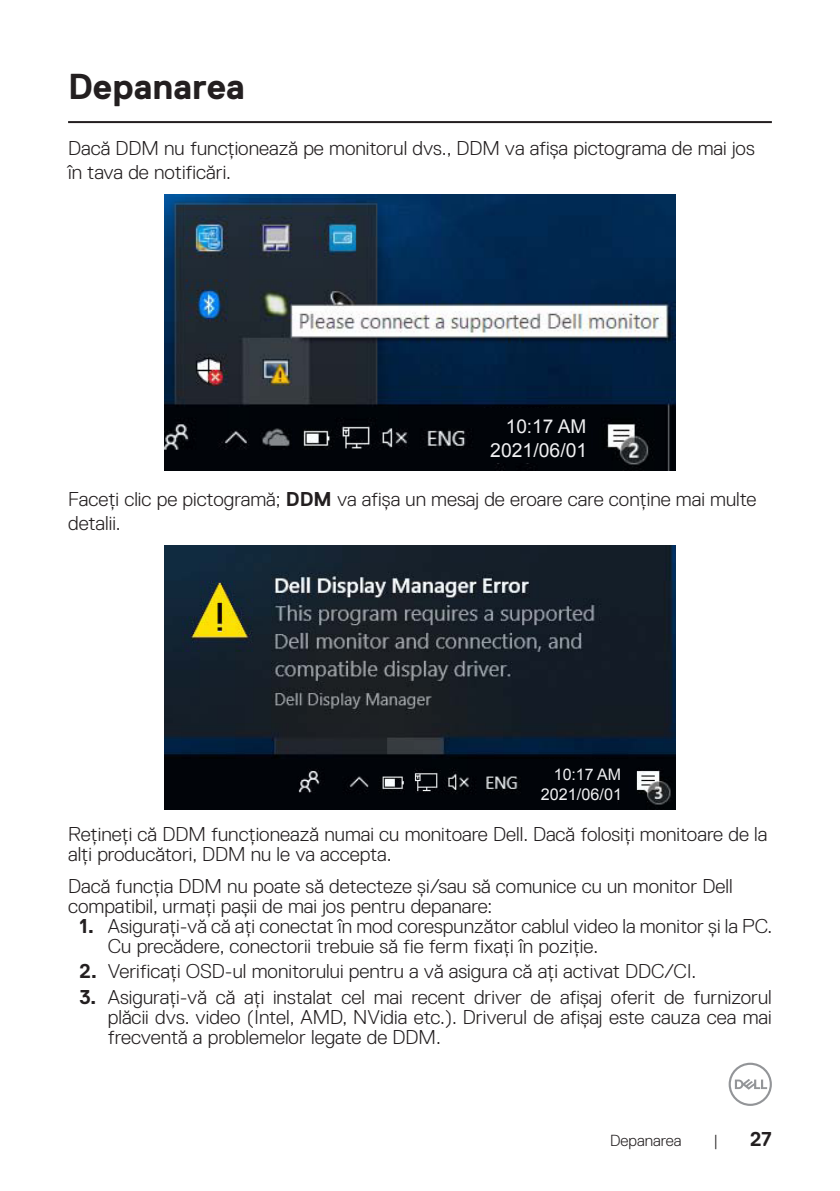
<style>
.page{position:relative;width:840px;height:1191px;background:#fff}
.page>*{position:absolute;margin:0;border:0;box-sizing:border-box;transform-origin:0 0}
.Head_1{font:700 36px "Dell Replica";color:#231f20}
.Paragraph{font:300 20px/20px "Dell Replica";color:#231f20}
.t1{font:700 20px "Dell Replica";color:#231f20}
.t2{font:19.4px "Arial";color:#f0f0f2}
.t3{font:19px "Arial";color:#f0f0f2}
.t4{font:16.2px "Arial";color:#f0f0f2}
.t5{font:300 16px "Dell Replica";color:#231f20}
.t6{font:16px "Arial";color:#f0f0f2}
.s1{font-weight:700}
</style>
<div class="page">
<svg style="left:728px;top:1062px;width:43px;height:44px"></svg>
<hr style="left:68px;top:121px;width:703px;height:2px;background:#231f20">
<img style="left:164px;top:194px;width:511px;height:276px">
<div style="left:475px;top:409px;width:104px;height:54px;background:#010409"></div>
<img style="left:164px;top:545px;width:511px;height:265px">
<div style="left:526px;top:759px;width:89px;height:47px;background:#010409"></div>
<p class="Head_1" style="left:68px;top:66px;width:178px">Depanarea</p>
<p class="Paragraph" style="left:68px;top:136px;width:687px;line-height:24px">Dacă DDM nu funcţionează pe monitorul dvs., DDM va afişa pictograma de mai jos în tava de notificări.</p>
<p class="t3" style="left:505px;top:413px;width:82px">10:17 AM</p>
<p class="t2" style="left:490px;top:437px;width:98px">2021/06/01</p>
<p class="Paragraph" style="left:68px;top:487px;width:689px;line-height:24px">Faceţi clic pe pictogramă; <span class="s1">DDM</span> va afişa un mesaj de eroare care conţine mai multe detalii.</p>
<p class="t6" style="left:553px;top:764px;width:69px">10:17 AM</p>
<p class="t4" style="left:540px;top:783px;width:83px">2021/06/01</p>
<p class="Paragraph" style="left:68px;top:824px;width:700px">Reţineţi că DDM funcţionează numai cu monitoare Dell. Dacă folosiţi monitoare de la alţi producători, DDM nu le va accepta.</p>
<p class="Paragraph" style="left:68px;top:876px;width:665px">Dacă funcţia DDM nu poate să detecteze şi/sau să comunice cu un monitor Dell compatibil, urmaţi paşii de mai jos pentru depanare:</p>
<p class="Paragraph" style="left:108px;top:916px;width:665px;text-indent:-28px"><span class="s1">1.</span> Asiguraţi-vă că aţi conectat în mod corespunzător cablul video la monitor şi la PC.<br>Cu precădere, conectorii trebuie să fie ferm fixaţi în poziţie.</p>
<p class="Paragraph" style="left:79px;top:961px;width:618px"><span class="s1">2.</span> Verificaţi OSD-ul monitorului pentru a vă asigura că aţi activat DDC/CI.</p>
<p class="Paragraph" style="left:108px;top:987px;width:665px;text-align:justify;text-indent:-28px"><span class="s1">3.</span> Asiguraţi-vă că aţi instalat cel mai recent driver de afişaj oferit de furnizorul plăcii dvs. video (Intel, AMD, NVidia etc.). Driverul de afişaj este cauza cea mai frecventă a problemelor legate de DDM.</p>
<p class="t5" style="left:609px;top:1131px;width:73px">Depanarea</p>
<p class="t5" style="left:713px;top:1131px;width:6px">|</p>
<p class="t1" style="left:749px;top:1127px;width:23px">27</p>
</div>
